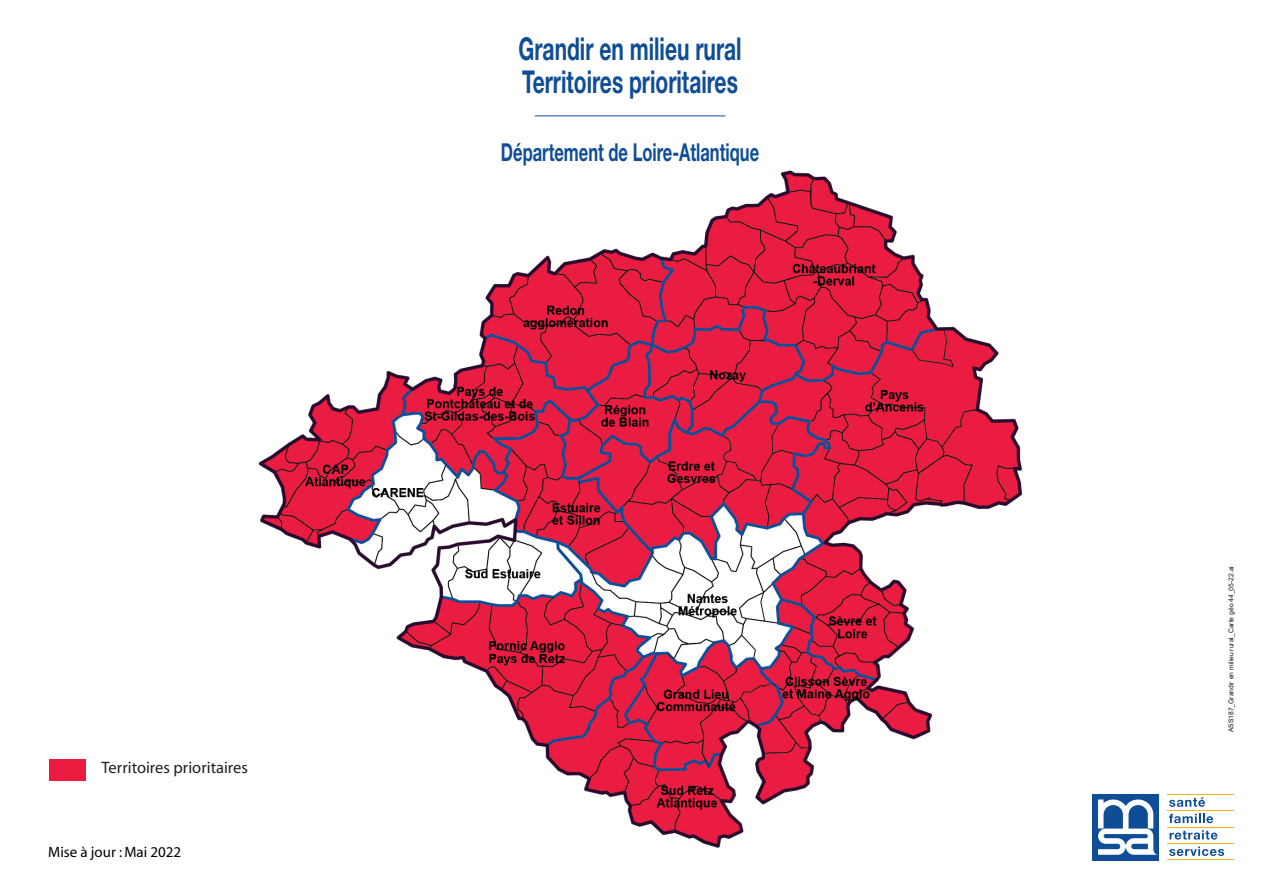
<style>
.page{position:relative;width:1263px;height:893px;background:#fff}
.page>*{position:absolute;margin:0;border:0;box-sizing:border-box;transform-origin:0 0}
.t1{font:700 31.5px/32.7px "Helvetica Neue LT";color:#0f4d96;scale:.67 1}
.t2{font:700 24.75px "Helvetica Neue LT";color:#0f4d96;scale:.67 1}
.t3{font:16.5px "Myriad";color:#231f20}
.t4{font:15px "Myriad";color:#000}
.t5{font:6.75px "Arial";color:#1a161a}
</style>
<div class="page">
<hr style="left:535px;top:116px;width:190px;height:1px;background:#0f4d96">
<svg style="left:1169px;top:797px;width:36px;height:10px"></svg>
<svg style="left:1169px;top:814px;width:44px;height:9px"></svg>
<svg style="left:1169px;top:830px;width:48px;height:10px"></svg>
<svg style="left:1169px;top:847px;width:55px;height:9px"></svg>
<hr style="left:1168px;top:794px;width:66px;height:1px;background:#faaf18">
<hr style="left:1168px;top:810px;width:66px;height:1px;background:#faaf18">
<hr style="left:1168px;top:827px;width:66px;height:1px;background:#faaf18">
<hr style="left:1168px;top:843px;width:66px;height:1px;background:#faaf18">
<hr style="left:1168px;top:859px;width:66px;height:1px;background:#faaf18">
<div style="left:1092px;top:794px;width:67px;height:66px;background:#0f4d96"></div>
<svg style="left:1098px;top:799px;width:60px;height:56px"></svg>
<div style="left:49px;top:759px;width:36px;height:21px;background:#ed1a40"></div>
<img style="left:258px;top:170px;width:763px;height:678px">
<h3 class="t3" style="left:101px;top:759px;width:148px">Territoires prioritaires</h3>
<h3 class="t4" style="left:48px;top:845px;width:135px">Mise à jour : Mai 2022</h3>
<h1 class="t1" style="left:518px;top:32px;width:334px">Grandir en milieu rural<br>Territoires prioritaires</h1>
<h2 class="t2" style="left:501px;top:136px;width:387px">Département de Loire-Atlantique</h2>
<p class="t5" style="left:1226px;top:732px;width:168px;rotate:-90deg">ASS187_Grandir en milieu rural_Carte géo 44_05-22.ai</p>
</div>
